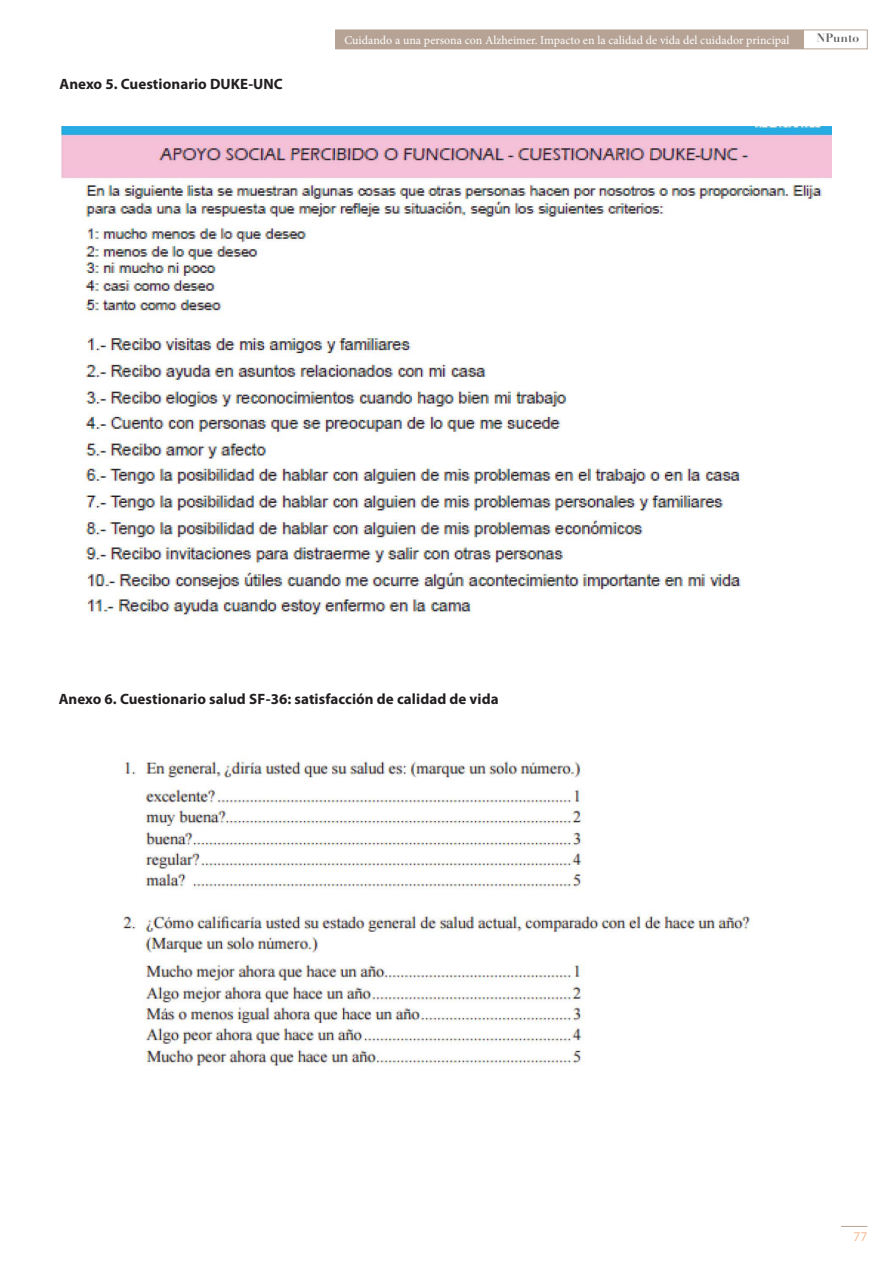
<style>
.page{position:relative;width:893px;height:1263px;background:#fff}
.page>*{position:absolute;margin:0;border:0;box-sizing:border-box;transform-origin:0 0}
.t1{font:700 15px "Myriad Pro";letter-spacing:.005em;color:#231f20}
.t2{font:13.5px "Myriad Pro";color:#f6bc96}
.t3{font:12px "Minion Pro";color:#fff}
.t4{font:700 12px "Didot LH";color:#636366}
</style>
<div class="page">
<svg style="left:841px;top:1226px;width:26px;height:1px"></svg>
<div style="left:335px;top:30px;width:532px;height:19px;border:1px solid #b6a395"></div>
<div style="left:336px;top:30px;width:468px;height:19px;background:#b6a395"></div>
<img style="left:62px;top:127px;width:769px;height:489px">
<img style="left:122px;top:760px;width:629px;height:306px">
<p class="t1" style="left:60px;top:75px;width:225px">Anexo 5. Cuestionario DUKE-UNC</p>
<p class="t3" style="left:344px;top:32px;width:446px">Cuidando a una persona con Alzheimer. Impacto en la calidad de vida del cuidador principal</p>
<p class="t4" style="left:816px;top:30px;width:44px">NPunto</p>
<p class="t1" style="left:59px;top:690px;width:442px">Anexo 6. Cuestionario salud SF-36: satisfacción de calidad de vida</p>
<p class="t2" style="left:854px;top:1228px;width:15px">77</p>
</div>
